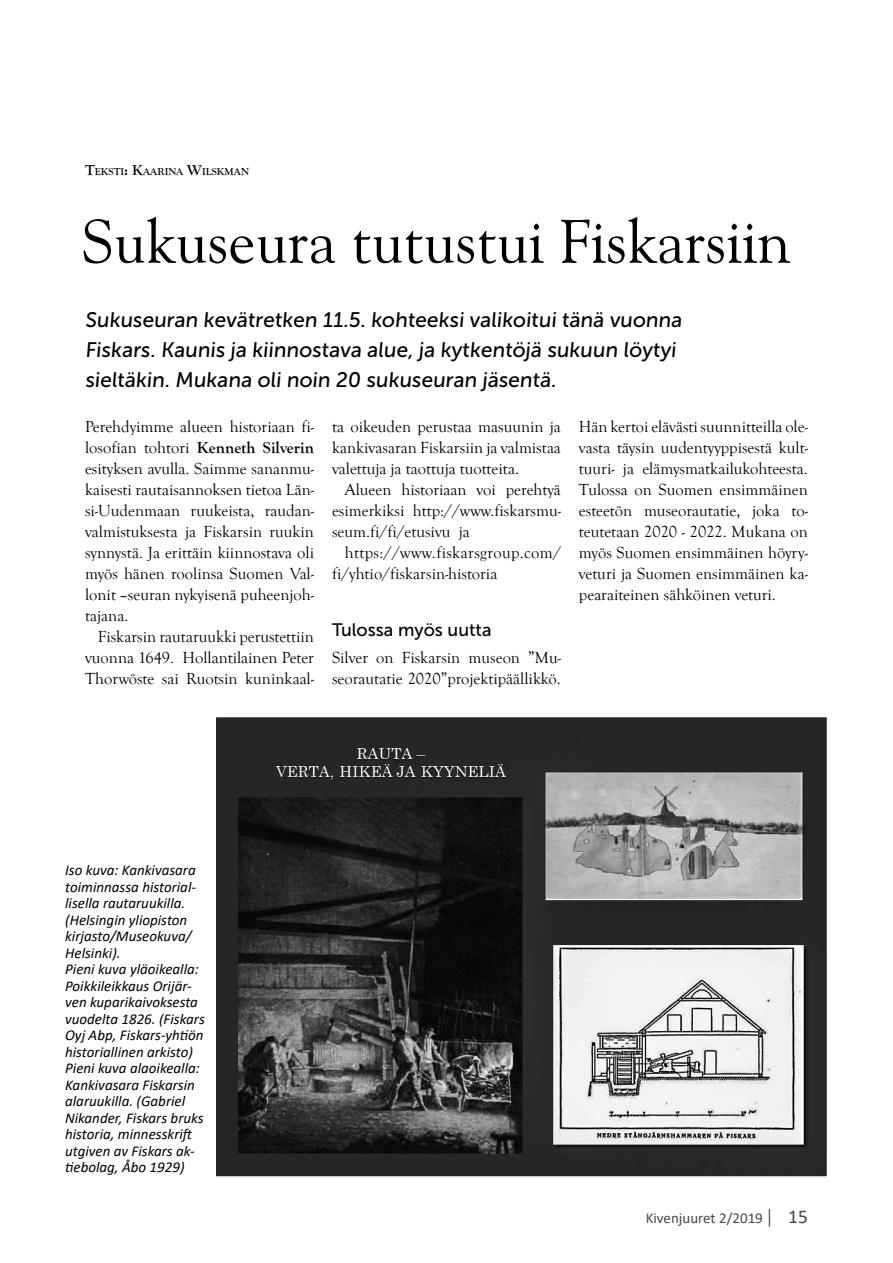
<style>
.page{position:relative;width:893px;height:1263px;background:#fff}
.page>*{position:absolute;margin:0;border:0;box-sizing:border-box;transform-origin:0 0}
.t1{font:61.5px "Goudy Old Style BT";color:#000}
.t2{font:21px/30px "Museo Sans 500";color:#000}
.t3{font:18px "Museo Sans 500";color:#000}
.t4{font:16.5px/21px "Goudy Old Style T";color:#000;text-align:justify}
.t5{font:italic 15px/16.5px "Calibri";color:#000}
.t6{font:15px "Calibri";color:#474746}
.t7{font:700 10.5px "Goudy Old Style T";color:#000}
.s1{font-size:15px}
.s2{font-weight:700}
.s3{font-size:20.25px}
.s4{font-size:19.5px}
</style>
<div class="page">
<img style="left:217px;top:719px;width:608px;height:456px">
<div style="left:214px;top:716px;width:614px;height:462px;border:2px solid #fff"></div>
<p class="t7" style="left:85px;top:166px;width:166px"><span class="s1">T</span>EKSTI<span class="s1">: K</span>AARINA <span class="s1">W</span>ILSKMAN</p>
<h1 class="t1" style="left:81px;top:204px;width:710px">Sukuseura tutustui Fiskarsiin</h1>
<p class="t2" style="left:85px;top:305px;width:600px">Sukuseuran kevätretken 11.5. kohteeksi valikoitui tänä vuonna<br>Fiskars. Kaunis ja kiinnostava alue, ja kytkentöjä sukuun löytyi sieltäkin. Mukana oli noin 20 sukuseuran jäsentä.</p>
<p class="t4" style="left:85px;top:416px;width:230px">Perehdyimme alueen historiaan fi&shy;losofian tohtori <span class="s2">Kenneth Silverin </span>esityksen avulla. Saimme sananmu&shy;kaisesti rautaisannoksen tietoa Län&shy;si-Uudenmaan ruukeista, raudan&shy;valmistuksesta ja Fiskarsin ruukin synnystä. Ja erittäin kiinnostava oli myös hänen roolinsa Suomen Val&shy;lonit –seuran nykyisenä puheenjoh&shy;tajana.</p>
<p class="t4" style="left:85px;top:627px;width:230px;text-indent:13px">Fiskarsin rautaruukki perustettiin vuonna 1649. Hollantilainen Peter Thorwöste sai Ruotsin kuninkaal-</p>
<p class="t4" style="left:332px;top:416px;width:230px">ta oikeuden perustaa masuunin ja kankivasaran Fiskarsiin ja valmistaa valettuja ja taottuja tuotteita.</p>
<p class="t4" style="left:332px;top:479px;width:230px;text-indent:13px">Alueen historiaan voi perehtyä esimerkiksi http://www.fiskarsmu&shy;seum.fi/fi/etusivu ja</p>
<p class="t4" style="left:332px;top:542px;width:231px;text-indent:13px">https://www.fiskarsgroup.com/ fi/yhtio/fiskarsin-historia</p>
<p class="t4" style="left:579px;top:416px;width:230px">Hän kertoi elävästi suunnitteilla ole&shy;vasta täysin uudentyyppisestä kult&shy;tuuri- ja elämysmatkailukohteesta.<br>Tulossa on Suomen ensimmäinen esteetön museorautatie, joka to&shy;teutetaan 2020 - 2022. Mukana on myös Suomen ensimmäinen höyry&shy;veturi ja Suomen ensimmäinen ka&shy;pearaiteinen sähköinen veturi.</p>
<p class="t3" style="left:332px;top:619px;width:161px">Tulossa myös uutta</p>
<p class="t4" style="left:332px;top:647px;width:230px">Silver on Fiskarsin museon ”Mu&shy;seorautatie 2020”projektipäällikkö.</p>
<p class="t5" style="left:65px;top:861px;width:141px">Iso kuva: Kankivasara toiminnassa historial&shy;lisella rautaruukilla. (Helsingin yliopiston kirjasto/Museokuva/<br>Helsinki).<br>Pieni kuva yläoikealla:<br>Poikkileikkaus Orijär&shy;ven kuparikaivoksesta vuodelta 1826. (Fiskars<br>Oyj Abp, Fiskars-yhtiön historiallinen arkisto)<br>Pieni kuva alaoikealla:<br>Kankivasara Fiskarsin alaruukilla. (Gabriel<br>Nikander, Fiskars bruks historia, minnesskrift utgiven av Fiskars ak&shy;tiebolag, Åbo 1929)</p>
<p class="t6" style="left:646px;top:1208px;width:164px">Kivenjuuret 2/2019 <span class="s3">|</span> <span class="s4">15</span></p>
</div>
